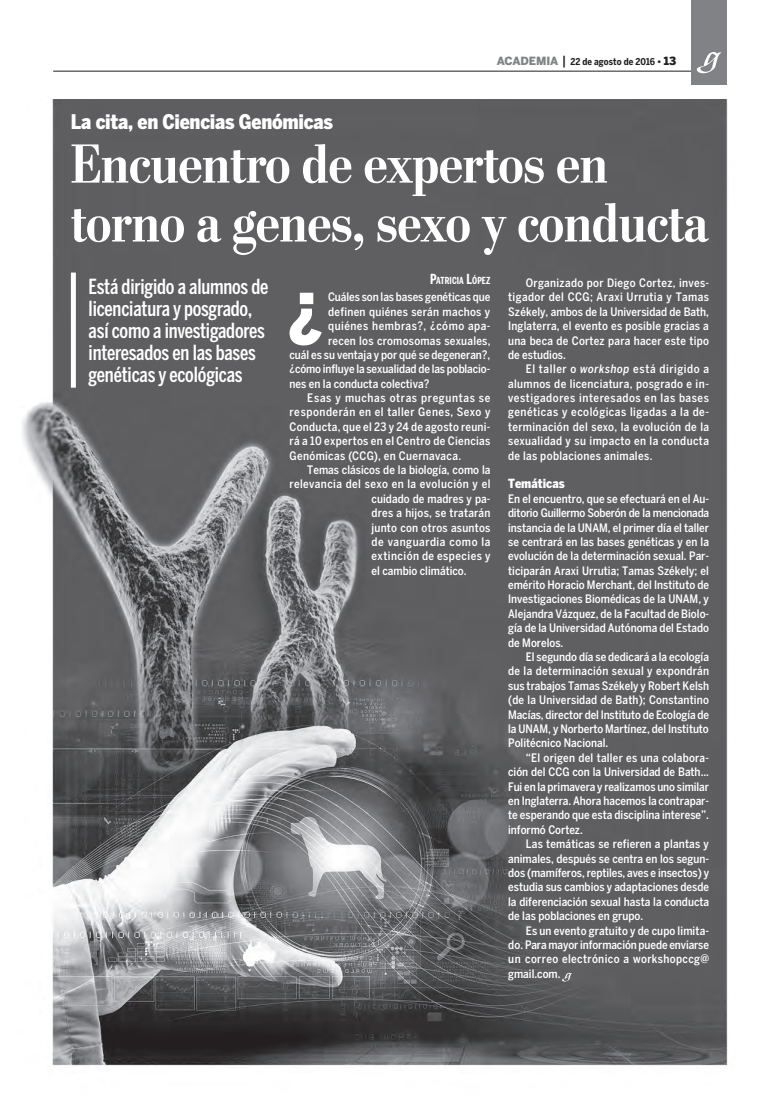
<style>
.page{position:relative;width:780px;height:1117px;background:#fff}
.page>*{position:absolute;margin:0;border:0;box-sizing:border-box;transform-origin:0 0}
._3_1_Tex_Cal_Cap4{font:900 69.88px "Benton Sans Cond";color:#fff}
._1_0_Cabeza_Principa{font:700 55px/58.9px "Stilson";color:#fff}
._2_0_Sumario{font:500 20.62px/21.9px "Benton Sans Comp";letter-spacing:-.01em;color:#fff}
._0_0_Balazo{font:900 20px "Benton Sans Cond";letter-spacing:-.015em;color:#fff}
._3_0_Descanso{font:900 12.5px "Benton Sans Cond";color:#fff}
._3_1_Tex_Cal{font:500 11.62px/14.4px "Benton Sans Cond";letter-spacing:.005em;color:#fff;text-align:justify}
._3_1_Tex_Cal_Cap4-2{font:500 11.62px "Benton Sans Cond";color:#fff}
._3_1_Tex_Cal-2{font:500 11.62px "Benton Sans Cond";letter-spacing:.035em;color:#fff}
._3_1_Tex_Cal_Cap4-3{font:500 11.62px "Benton Sans Cond";letter-spacing:.02em;color:#fff}
._3_1_Tex_Cal_Cap4-4{font:500 11.62px "Benton Sans Cond";letter-spacing:.025em;color:#fff}
._3_1_Tex_Cal_Cap4-5{font:500 11.62px "Benton Sans Cond";letter-spacing:.04em;color:#fff}
._3_1_Tex_Cal-3{font:500 11.62px "Benton Sans Cond";letter-spacing:.04em;color:#fff}
._3_1_Tex_Cal-4{font:500 11.62px "Benton Sans Cond";letter-spacing:.045em;color:#fff}
._4_0_Crédito_nota{font:700 9.62px "Benton Sans Comp";letter-spacing:.01em;color:#fff}
.t1{font:700 9.38px "Benton Sans Cond";letter-spacing:.005em;color:#231f20}
.s1{font-family:"Benton Sans";font-weight:900;font-size:11.25px;color:#808285}
.s2{font-weight:500;font-size:12.5px}
.s3{font-family:"Benton Sans";font-weight:900}
.s4{font-family:"Benton Sans";font-weight:900;font-size:11.25px}
.s5{font-size:13.75px}
.s6{font-style:italic}
</style>
<div class="page">
<hr style="left:53px;top:71px;width:673px;height:1px;background:#231f20">
<div style="left:691px;top:0;width:35px;height:85px;background:#808285"></div>
<svg style="left:696px;top:52px;width:26px;height:21px"></svg>
<img style="left:22px;top:100px;width:706px;height:966px">
<div style="left:71px;top:272px;width:5px;height:115px;background:#fff"></div>
<svg style="left:562px;top:972px;width:10px;height:9px"></svg>
<p class="t1" style="left:496px;top:56px;width:181px"><span class="s1">ACADEMIA</span> <span class="s2">|</span> 22 de agosto de 2016 <span class="s3">•</span> <span class="s4">13</span></p>
<p class="_0_0_Balazo" style="left:71px;top:110px;width:264px">La cita, en Ciencias Genómicas</p>
<p class="_1_0_Cabeza_Principa" style="left:71px;top:134px;width:638px">Encuentro de expertos en torno a genes, sexo y conducta</p>
<p class="_2_0_Sumario" style="left:89px;top:276px;width:181px">Está dirigido a alumnos de licenciatura y posgrado, así como a investigadores interesados en las bases genéticas y ecológicas</p>
<p class="_3_1_Tex_Cal" style="left:508px;top:275px;width:202px;text-indent:18px">Organizado por Diego Cortez, inves&shy;tigador del CCG; Araxi Urrutia y Tamas Székely, ambos de la Universidad de Bath, Inglaterra, el evento es posible gracias a una beca de Cortez para hacer este tipo de estudios.</p>
<p class="_4_0_Crédito_nota" style="left:430px;top:274px;width:62px"><span class="s5">P</span>ATRICIA <span class="s5">L</span>ÓPEZ</p>
<p class="_3_1_Tex_Cal_Cap4" style="left:287px;top:278px;width:38px">¿</p>
<p class="_3_1_Tex_Cal_Cap4-2" style="left:328px;top:290px;width:164px">Cuáles son las bases genéticas que</p>
<p class="_3_1_Tex_Cal_Cap4-4" style="left:328px;top:304px;width:164px">definen quiénes serán machos y</p>
<p class="_3_1_Tex_Cal_Cap4-5" style="left:328px;top:319px;width:164px">quiénes hembras?, ¿cómo apa-</p>
<p class="_3_1_Tex_Cal_Cap4-3" style="left:328px;top:333px;width:164px">recen los cromosomas sexuales,</p>
<p class="_3_1_Tex_Cal_Cap4-2" style="left:289px;top:348px;width:202px">cuál es su ventaja y por qué se degeneran?,</p>
<p class="_3_1_Tex_Cal_Cap4-2" style="left:289px;top:362px;width:202px">¿cómo influye la sexualidad de las poblacio-</p>
<p class="_3_1_Tex_Cal_Cap4-2" style="left:289px;top:376px;width:141px">nes en la conducta colectiva?</p>
<p class="_3_1_Tex_Cal" style="left:289px;top:390px;width:202px;text-indent:18px">Esas y muchas otras preguntas se responderán en el taller Genes, Sexo y Conducta, que el 23 y 24 de agosto reuni&shy;rá a 10 expertos en el Centro de Ciencias Genómicas (CCG), en Cuernavaca.</p>
<p class="_3_1_Tex_Cal" style="left:307px;top:462px;width:185px">Temas clásicos de la biología, como la</p>
<p class="_3_1_Tex_Cal-2" style="left:289px;top:477px;width:202px">relevancia del sexo en la evolución y el</p>
<p class="_3_1_Tex_Cal" style="left:371px;top:491px;width:120px">cuidado de madres y pa-</p>
<p class="_3_1_Tex_Cal" style="left:371px;top:505px;width:120px">dres a hijos, se tratarán</p>
<p class="_3_1_Tex_Cal" style="left:371px;top:520px;width:120px">junto con otros asuntos</p>
<p class="_3_1_Tex_Cal-4" style="left:371px;top:535px;width:120px">de vanguardia como la</p>
<p class="_3_1_Tex_Cal-3" style="left:371px;top:549px;width:120px">extinción de especies y</p>
<p class="_3_1_Tex_Cal" style="left:371px;top:563px;width:97px">el cambio climático.</p>
<p class="_3_1_Tex_Cal" style="left:508px;top:361px;width:202px;text-indent:18px">El taller o <span class="s6">workshop</span> está dirigido a alumnos de licenciatura, posgrado e in&shy;vestigadores interesados en las bases genéticas y ecológicas ligadas a la de&shy;terminación del sexo, la evolución de la sexualidad y su impacto en la conducta de las poblaciones animales.</p>
<p class="_3_0_Descanso" style="left:508px;top:476px;width:58px">Temáticas</p>
<p class="_3_1_Tex_Cal" style="left:508px;top:491px;width:202px">En el encuentro, que se efectuará en el Au&shy;ditorio Guillermo Soberón de la mencionada instancia de la UNAM, el primer día el taller se centrará en las bases genéticas y en la evolución de la determinación sexual. Par&shy;ticiparán Araxi Urrutia; Tamas Székely; el emérito Horacio Merchant, del Instituto de Investigaciones Biomédicas de la UNAM, y Alejandra Vázquez, de la Facultad de Biolo&shy;gía de la Universidad Autónoma del Estado de Morelos.</p>
<p class="_3_1_Tex_Cal" style="left:508px;top:649px;width:202px;text-indent:18px">El segundo día se dedicará a la ecología de la determinación sexual y expondrán sus trabajos Tamas Székely y Robert Kelsh (de la Universidad de Bath); Constantino Macías, director del Instituto de Ecología de la UNAM, y Norberto Martínez, del Instituto Politécnico Nacional.</p>
<p class="_3_1_Tex_Cal" style="left:508px;top:750px;width:202px;text-indent:18px">“El origen del taller es una colabora&shy;ción del CCG con la Universidad de Bath...<br>Fui en la primavera y realizamos uno similar en Inglaterra. Ahora hacemos la contrapar&shy;te esperando que esta disciplina interese”. informó Cortez.</p>
<p class="_3_1_Tex_Cal" style="left:508px;top:836px;width:202px;text-indent:18px">Las temáticas se refieren a plantas y animales, después se centra en los segun&shy;dos (mamíferos, reptiles, aves e insectos) y estudia sus cambios y adaptaciones desde la diferenciación sexual hasta la conducta de las poblaciones en grupo.</p>
<p class="_3_1_Tex_Cal" style="left:508px;top:922px;width:202px;text-indent:18px">Es un evento gratuito y de cupo limita&shy;do. Para mayor información puede enviarse un correo electrónico a workshopccg@ gmail.com.</p>
</div>
